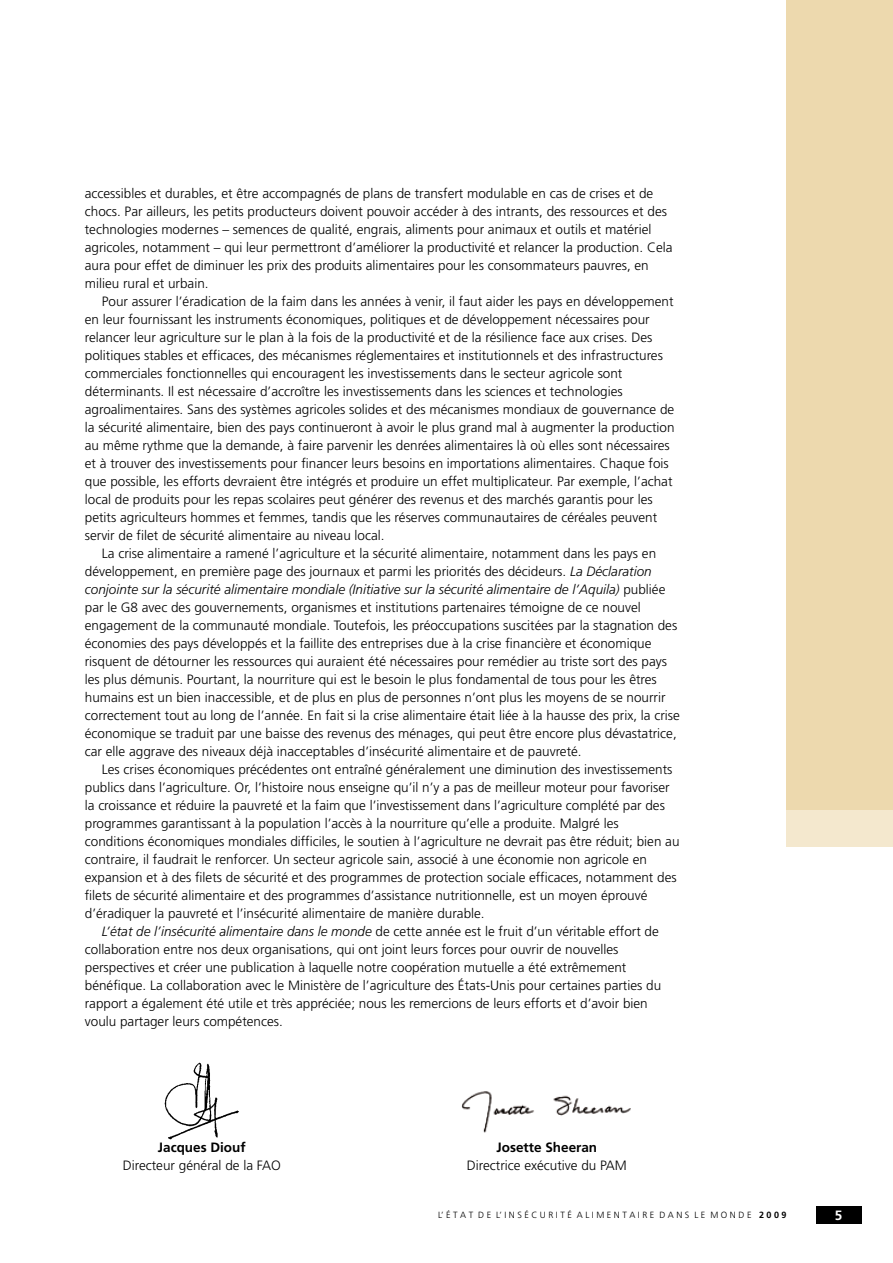
<style>
.page{position:relative;width:893px;height:1263px;background:#fff}
.page>*{position:absolute;margin:0;border:0;box-sizing:border-box;transform-origin:0 0}
.t1{font:300 13.5px/18px "Frutiger LT Std";color:#000}
.t2{font:700 13.5px "Frutiger LT Std";color:#000}
.t3{font:700 13.5px "Frutiger LT Std";color:#fff}
.t4{font:300 9px "Frutiger LT Std";color:#000}
.s1{font-style:italic}
.s2{font-weight:700}
</style>
<div class="page">
<div style="left:786px;top:0;width:107px;height:846px;background:#edd9ae"></div>
<div style="left:786px;top:810px;width:107px;height:36px;background:#f4e8ce"></div>
<div style="left:816px;top:1206px;width:45px;height:18px;background:#000"></div>
<img style="left:164px;top:1062px;width:75px;height:77px">
<img style="left:461px;top:1091px;width:170px;height:42px">
<p class="t1" style="left:85px;top:185px;width:589px">accessibles et durables, et être accompagnés de plans de transfert modulable en cas de crises et de chocs. Par ailleurs, les petits producteurs doivent pouvoir accéder à des intrants, des ressources et des technologies modernes – semences de qualité, engrais, aliments pour animaux et outils et matériel agricoles, notamment – qui leur permettront d’améliorer la productivité et relancer la production. Cela aura pour effet de diminuer les prix des produits alimentaires pour les consommateurs pauvres, en milieu rural et urbain.</p>
<p class="t1" style="left:85px;top:293px;width:591px;text-indent:17px">Pour assurer l’éradication de la faim dans les années à venir, il faut aider les pays en développement en leur fournissant les instruments économiques, politiques et de développement nécessaires pour relancer leur agriculture sur le plan à la fois de la productivité et de la résilience face aux crises. Des politiques stables et efficaces, des mécanismes réglementaires et institutionnels et des infrastructures commerciales fonctionnelles qui encouragent les investissements dans le secteur agricole sont déterminants. Il est nécessaire d’accroître les investissements dans les sciences et technologies agroalimentaires. Sans des systèmes agricoles solides et des mécanismes mondiaux de gouvernance de la sécurité alimentaire, bien des pays continueront à avoir le plus grand mal à augmenter la production au même rythme que la demande, à faire parvenir les denrées alimentaires là où elles sont nécessaires et à trouver des investissements pour financer leurs besoins en importations alimentaires. Chaque fois que possible, les efforts devraient être intégrés et produire un effet multiplicateur. Par exemple, l’achat local de produits pour les repas scolaires peut générer des revenus et des marchés garantis pour les petits agriculteurs hommes et femmes, tandis que les réserves communautaires de céréales peuvent servir de filet de sécurité alimentaire au niveau local.</p>
<p class="t1" style="left:85px;top:545px;width:597px;text-indent:17px">La crise alimentaire a ramené l’agriculture et la sécurité alimentaire, notamment dans les pays en développement, en première page des journaux et parmi les priorités des décideurs. <span class="s1">La Déclaration conjointe sur la sécurité alimentaire mondiale (Initiative sur la sécurité alimentaire de l’Aquila)</span> publiée par le G8 avec des gouvernements, organismes et institutions partenaires témoigne de ce nouvel engagement de la communauté mondiale. Toutefois, les préoccupations suscitées par la stagnation des économies des pays développés et la faillite des entreprises due à la crise financière et économique risquent de détourner les ressources qui auraient été nécessaires pour remédier au triste sort des pays les plus démunis. Pourtant, la nourriture qui est le besoin le plus fondamental de tous pour les êtres humains est un bien inaccessible, et de plus en plus de personnes n’ont plus les moyens de se nourrir correctement tout au long de l’année. En fait si la crise alimentaire était liée à la hausse des prix, la crise économique se traduit par une baisse des revenus des ménages, qui peut être encore plus dévastatrice, car elle aggrave des niveaux déjà inacceptables d’insécurité alimentaire et de pauvreté.</p>
<p class="t1" style="left:102px;top:761px;width:572px">Les crises économiques précédentes ont entraîné généralement une diminution des investissements</p>
<p class="t1" style="left:85px;top:779px;width:586px">publics dans l’agriculture. Or, l’histoire nous enseigne qu’il n’y a pas de meilleur moteur pour favoriser</p>
<p class="t1" style="left:85px;top:797px;width:582px">la croissance et réduire la pauvreté et la faim que l’investissement dans l’agriculture complété par des</p>
<p class="t1" style="left:85px;top:815px;width:535px">programmes garantissant à la population l’accès à la nourriture qu’elle a produite. Malgré les</p>
<p class="t1" style="left:85px;top:833px;width:596px">conditions économiques mondiales difficiles, le soutien à l’agriculture ne devrait pas être réduit; bien au</p>
<p class="t1" style="left:85px;top:851px;width:564px">contraire, il faudrait le renforcer. Un secteur agricole sain, associé à une économie non agricole en</p>
<p class="t1" style="left:85px;top:869px;width:593px">expansion et à des filets de sécurité et des programmes de protection sociale efficaces, notamment des</p>
<p class="t1" style="left:85px;top:887px;width:564px">filets de sécurité alimentaire et des programmes d’assistance nutritionnelle, est un moyen éprouvé</p>
<p class="t1" style="left:85px;top:905px;width:401px">d’éradiquer la pauvreté et l’insécurité alimentaire de manière durable.</p>
<p class="t1" style="left:102px;top:923px;width:558px"><span class="s1">L’état de l’insécurité alimentaire dans le monde</span> de cette année est le fruit d’un véritable effort de</p>
<p class="t1" style="left:85px;top:941px;width:535px">collaboration entre nos deux organisations, qui ont joint leurs forces pour ouvrir de nouvelles</p>
<p class="t1" style="left:85px;top:959px;width:543px">perspectives et créer une publication à laquelle notre coopération mutuelle a été extrêmement</p>
<p class="t1" style="left:85px;top:977px;width:578px">bénéfique. La collaboration avec le Ministère de l’agriculture des États-Unis pour certaines parties du</p>
<p class="t1" style="left:85px;top:995px;width:564px">rapport a également été utile et très appréciée; nous les remercions de leurs efforts et d’avoir bien</p>
<p class="t1" style="left:85px;top:1013px;width:200px">voulu partager leurs compétences.</p>
<p class="t2" style="left:158px;top:1141px;width:89px">Jacques Diouf</p>
<p class="t2" style="left:497px;top:1141px;width:102px">Josette Sheeran</p>
<p class="t1" style="left:123px;top:1157px;width:160px">Directeur général de la FAO</p>
<p class="t1" style="left:467px;top:1157px;width:161px">Directrice exécutive du PAM</p>
<p class="t4" style="left:438px;top:1211px;width:350px">L’ É T A T D E L’ I N S É C U R I T É A L I M E N T A I R E D A N S L E M O N D E <span class="s2">2 0 0 9</span></p>
<p class="t3" style="left:835px;top:1210px;width:9px">5</p>
</div>
